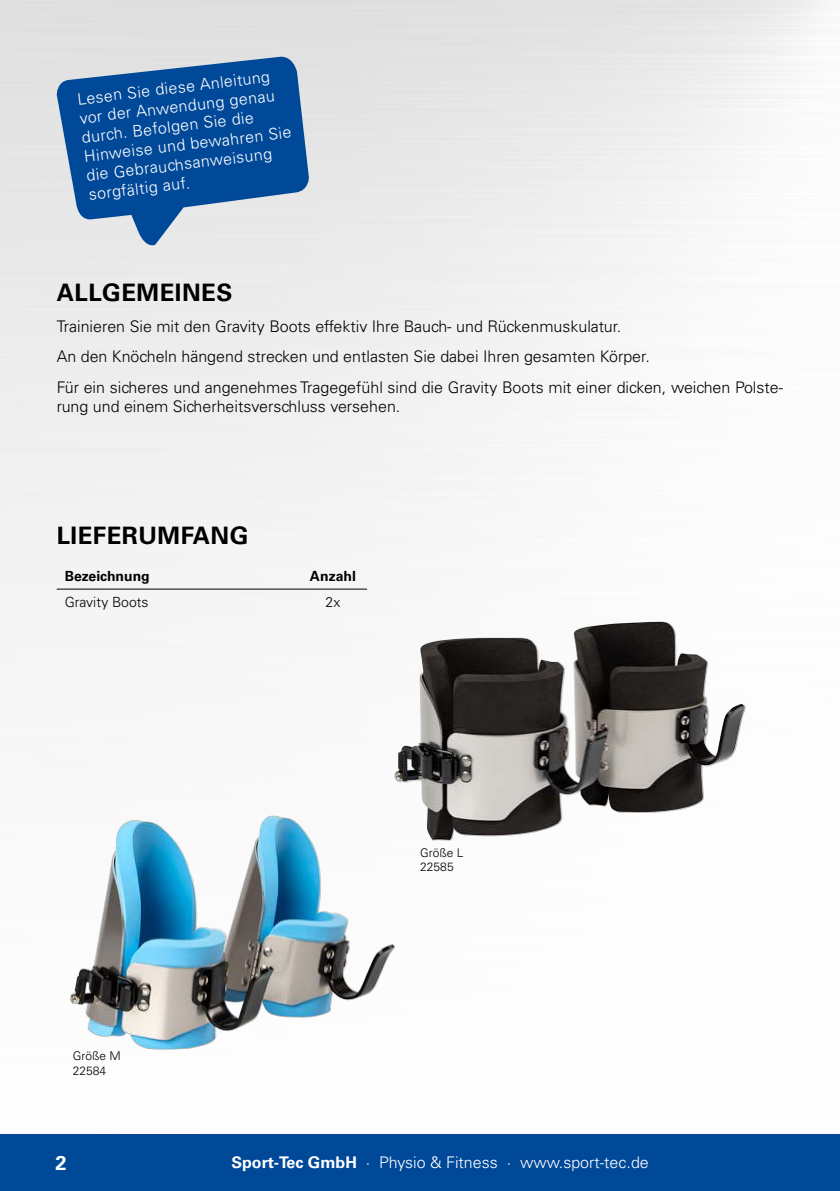
<style>
.page{position:relative;width:840px;height:1191px;background:#fff}
.page>*{position:absolute;margin:0;border:0;box-sizing:border-box;transform-origin:0 0}
.t1{font:700 24px "Univers LT Std";letter-spacing:.02em;color:#000}
.t2{font:700 20px "Univers LT Std";color:#fff}
.t3{font:300 16px/30.6px "Univers LT Std";color:#000}
.t4{font:300 16px/19.2px "Univers LT Std";color:#fff}
.t5{font:700 14px "Univers LT Std";color:#000}
.t6{font:300 14px "Univers LT Std";color:#000}
.t7{font:300 12px/14.4px "Univers LT Std";color:#000}
.s1{font-weight:700}
</style>
<div class="page">
<div style="left:0;top:1134px;width:839px;height:57px;background:#004999"></div>
<svg style="left:57px;top:55px;width:252px;height:194px;background:#4779b0"></svg>
<hr style="left:57px;top:589px;width:242px;height:1px;background:#000">
<hr style="left:299px;top:589px;width:68px;height:1px;background:#000">
<div style="left:394px;top:621px;width:351px;height:219px;background:#000;opacity:.32"></div>
<img style="left:394px;top:622px;width:263px;height:218px">
<div style="left:70px;top:815px;width:324px;height:234px;background:#000;opacity:.32"></div>
<img style="left:70px;top:820px;width:324px;height:229px">
<p class="t4" style="left:76px;top:91px;width:210px;rotate:-7deg">Lesen Sie diese Anleitung vor der Anwendung genau durch. Befolgen Sie die<br>Hinweise und bewahren Sie die Gebrauchsanweisung sorgfältig auf.</p>
<h1 class="t1" style="left:57px;top:279px;width:177px">ALLGEMEINES</h1>
<p class="t3" style="left:57px;top:310px;width:727px">Trainieren Sie mit den Gravity Boots effektiv Ihre Bauch- und Rückenmuskulatur.<br>An den Knöcheln hängend strecken und entlasten Sie dabei Ihren gesamten Körper.<br>Für ein sicheres und angenehmes Tragegefühl sind die Gravity Boots mit einer dicken, weichen Polste-</p>
<p class="t3" style="left:57px;top:391px;width:345px">rung und einem Sicherheitsverschluss versehen.</p>
<h1 class="t1" style="left:57px;top:522px;width:193px">LIEFERUMFANG</h1>
<p class="t5" style="left:65px;top:568px;width:87px">Bezeichnung</p>
<p class="t5" style="left:310px;top:568px;width:47px">Anzahl</p>
<p class="t6" style="left:65px;top:594px;width:85px">Gravity Boots</p>
<p class="t6" style="left:325px;top:594px;width:16px">2x</p>
<p class="t7" style="left:73px;top:1049px;width:49px">Größe M<br>22584</p>
<p class="t7" style="left:420px;top:845px;width:45px">Größe L<br>22585</p>
<p class="t2" style="left:56px;top:1152px;width:13px">2</p>
<p class="t4" style="left:231px;top:1154px;width:418px"><span class="s1">Sport-Tec GmbH</span> ∙ Physio &amp; Fitness ∙ www.sport-tec.de</p>
</div>
